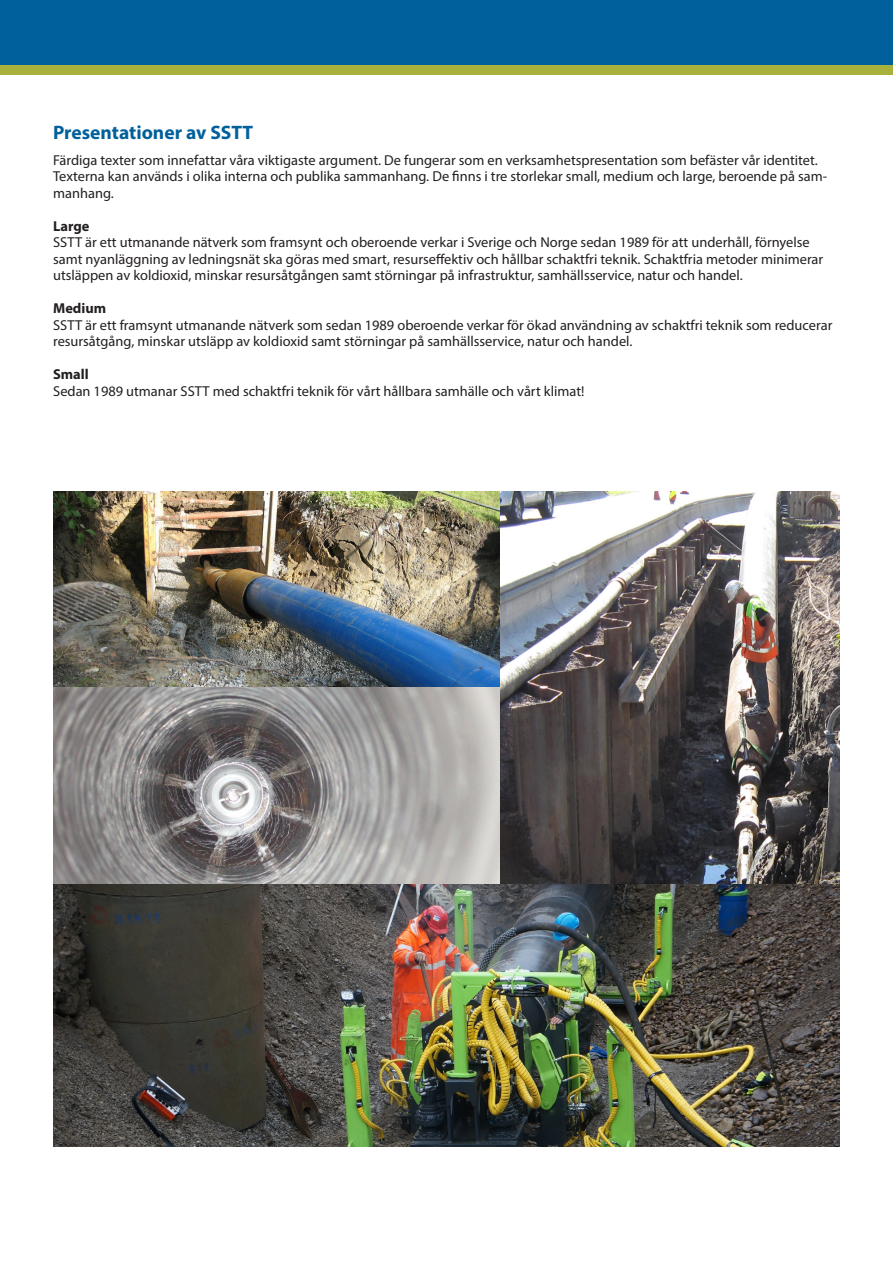
<style>
.page{position:relative;width:893px;height:1263px;background:#fff}
.page>*{position:absolute;margin:0;border:0;box-sizing:border-box;transform-origin:0 0}
.t1{font:700 19.5px "Myriad Pro";color:#00609c}
.t2{font:14.4px/16.5px "Myriad Pro";color:#231f20}
.t3{font:700 14.4px "Myriad Pro";color:#231f20}
</style>
<div class="page">
<img style="left:53px;top:491px;width:787px;height:655px">
<img style="left:53px;top:491px;width:447px;height:197px">
<svg style="left:53px;top:688px;width:447px;height:196px;background:#979494"></svg>
<div style="left:0;top:0;width:893px;height:65px;background:#00609c"></div>
<div style="left:0;top:65px;width:893px;height:10px;background:#a8b13c"></div>
<p class="t1" style="left:53px;top:120px;width:202px">Presentationer av SSTT</p>
<p class="t2" style="left:53px;top:151px;width:775px">Färdiga texter som innefattar våra viktigaste argument. De fungerar som en verksamhetspresentation som befäster vår identitet.<br>Texterna kan används i olika interna och publika sammanhang. De finns i tre storlekar small, medium och large, beroende på sam&shy;manhang.</p>
<p class="t3" style="left:53px;top:216px;width:38px">Large</p>
<p class="t2" style="left:53px;top:234px;width:772px">SSTT är ett utmanande nätverk som framsynt och oberoende verkar i Sverige och Norge sedan 1989 för att underhåll, förnyelse samt nyanläggning av ledningsnät ska göras med smart, resurseffektiv och hållbar schaktfri teknik. Schaktfria metoder minimerar utsläppen av koldioxid, minskar resursåtgången samt störningar på infrastruktur, samhällsservice, natur och handel.</p>
<p class="t3" style="left:53px;top:299px;width:55px">Medium</p>
<p class="t2" style="left:53px;top:316px;width:781px">SSTT är ett framsynt utmanande nätverk som sedan 1989 oberoende verkar för ökad användning av schaktfri teknik som reducerar resursåtgång, minskar utsläpp av koldioxid samt störningar på samhällsservice, natur och handel.</p>
<p class="t3" style="left:53px;top:365px;width:37px">Small</p>
<p class="t2" style="left:53px;top:382px;width:533px">Sedan 1989 utmanar SSTT med schaktfri teknik för vårt hållbara samhälle och vårt klimat!</p>
</div>
